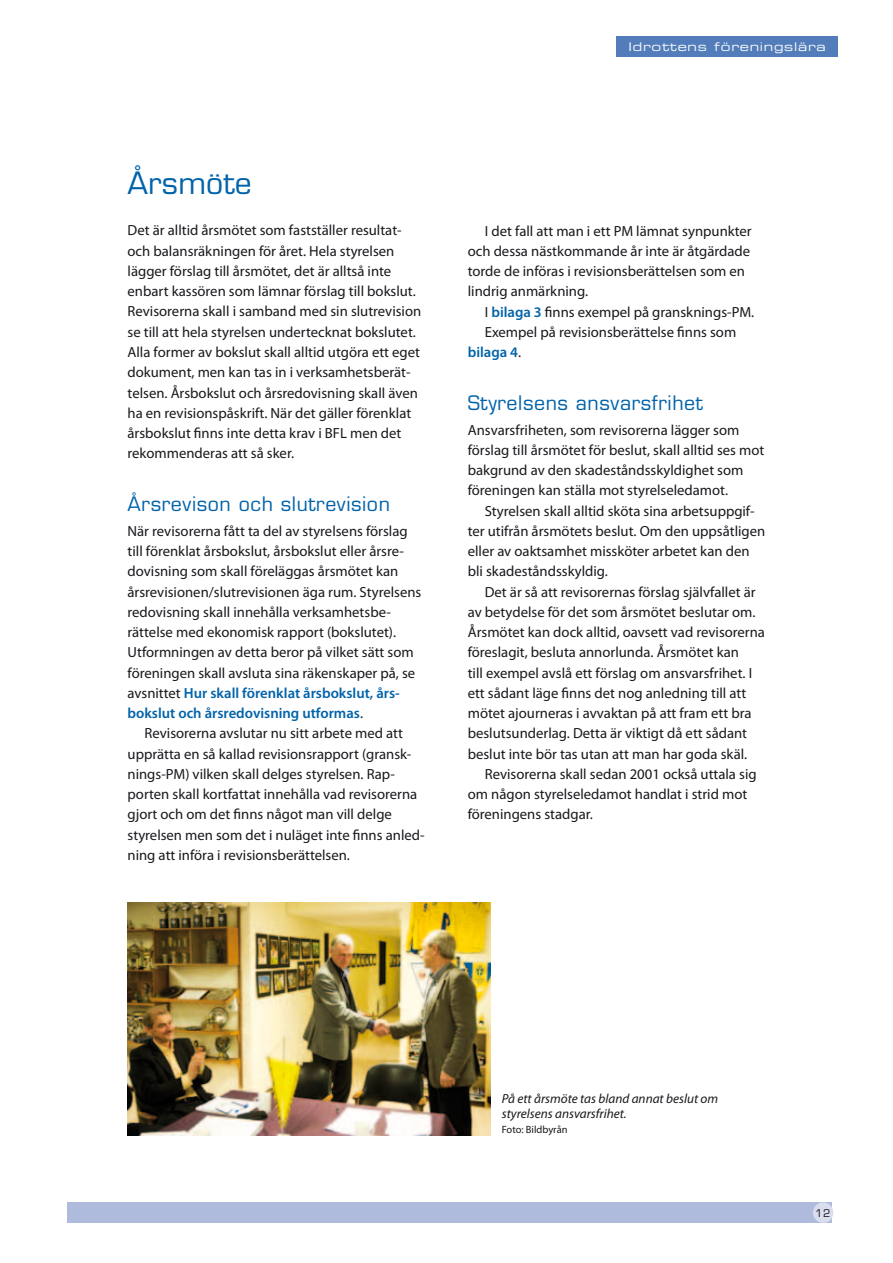
<style>
.page{position:relative;width:893px;height:1263px;background:#fff}
.page>*{position:absolute;margin:0;border:0;box-sizing:border-box;transform-origin:0 0}
.t1{font:30px "Eurostile";letter-spacing:.01em;color:#0063aa}
.t2{font:19.5px "Eurostile";letter-spacing:.03em;color:#0063aa}
.t3{font:14.7px/20.2px "Myriad Pro";color:#1a171c}
.t4{font:600 14.7px "Myriad Pro";color:#0063aa}
.t5{font:italic 13.2px/15px "Myriad Pro";color:#1a171c}
.t6{font:12px "Eurostile Extended Two";letter-spacing:.06em;color:#fff}
.t7{font:10.5px "Myriad Pro";color:#1a171c}
.t8{font:10.5px "Eurostile";color:#1a171c}
.s1{font-weight:600;color:#0063aa}
.s2{font-weight:400;color:#1a171c}
</style>
<div class="page">
<div style="left:67px;top:1202px;width:764px;height:21px;background:#aebbdd"></div>
<div style="left:813px;top:1202px;width:20px;height:21px;background:#d9ddee;border-radius:50%"></div>
<div style="left:617px;top:37px;width:221px;height:20px;background:#527dba"></div>
<img style="left:128px;top:902px;width:363px;height:233px">
<p class="t6" style="left:629px;top:38px;width:199px">Idrottens föreningslära</p>
<h1 class="t1" style="left:128px;top:165px;width:126px">Årsmöte</h1>
<p class="t3" style="left:128px;top:220px;width:295px">Det är alltid årsmötet som fastställer resultat&shy;och balansräkningen för året. Hela styrelsen lägger förslag till årsmötet, det är alltså inte enbart kassören som lämnar förslag till bokslut.<br>Revisorerna skall i samband med sin slutrevision se till att hela styrelsen undertecknat bokslutet.<br>Alla former av bokslut skall alltid utgöra ett eget dokument, men kan tas in i verksamhetsberät&shy;telsen. Årsbokslut och årsredovisning skall även ha en revisionspåskrift. När det gäller förenklat årsbokslut nns inte detta krav i BFL men det rekommenderas att så sker.</p>
<h2 class="t2" style="left:128px;top:492px;width:264px">Årsrevison och slutrevision</h2>
<p class="t3" style="left:128px;top:520px;width:295px">När revisorerna fått ta del av styrelsens förslag till förenklat årsbokslut, årsbokslut eller årsre&shy;dovisning som skall föreläggas årsmötet kan årsrevisionen/slutrevisionen äga rum. Styrelsens redovisning skall innehålla verksamhetsbe&shy;rättelse med ekonomisk rapport (bokslutet).<br>Utformningen av detta beror på vilket sätt som föreningen skall avsluta sina räkenskaper på, se avsnittet <span class="s1">Hur skall förenklat årsbokslut, års&shy;bokslut och årsredovisning utformas</span>.</p>
<p class="t3" style="left:128px;top:723px;width:299px;text-indent:17px">Revisorerna avslutar nu sitt arbete med att upprätta en så kallad revisionsrapport (gransk&shy;nings-PM) vilken skall delges styrelsen. Rap&shy;porten skall kortfattat innehålla vad revisorerna gjort och om det finns något man vill delge styrelsen men som det i nuläget inte nns anled&shy;ning att införa i revisionsberättelsen.</p>
<p class="t3" style="left:468px;top:220px;width:285px;text-indent:17px">I det fall att man i ett PM lämnat synpunkter och dessa nästkommande år inte är åtgärdade torde de införas i revisionsberättelsen som en lindrig anmärkning.</p>
<p class="t3" style="left:485px;top:301px;width:271px">I <span class="s1">bilaga 3</span> finns exempel på gransknings-PM.</p>
<p class="t3" style="left:485px;top:322px;width:253px">Exempel på revisionsberättelse finns som</p>
<p class="t4" style="left:468px;top:343px;width:55px">bilaga 4<span class="s2">.</span></p>
<h2 class="t2" style="left:468px;top:391px;width:237px">Styrelsens ansvarsfrihet</h2>
<p class="t3" style="left:468px;top:419px;width:298px">Ansvarsfriheten, som revisorerna lägger som förslag till årsmötet för beslut, skall alltid ses mot bakgrund av den skadeståndsskyldighet som föreningen kan ställa mot styrelseledamot.</p>
<p class="t3" style="left:468px;top:500px;width:299px;text-indent:17px">Styrelsen skall alltid sköta sina arbetsuppgif&shy;ter utifrån årsmötets beslut. Om den uppsåtligen eller av oaktsamhet missköter arbetet kan den bli skadeståndsskyldig.</p>
<p class="t3" style="left:468px;top:581px;width:299px;text-indent:17px">Det är så att revisorernas förslag självfallet är av betydelse för det som årsmötet beslutar om.<br>Årsmötet kan dock alltid, oavsett vad revisorerna föreslagit, besluta annorlunda. Årsmötet kan<br>till exempel avslå ett förslag om ansvarsfrihet. I ett sådant läge finns det nog anledning till att mötet ajourneras i avvaktan på att fram ett bra beslutsunderlag. Detta är viktigt då ett sådant beslut inte bör tas utan att man har goda skäl.</p>
<p class="t3" style="left:468px;top:764px;width:290px;text-indent:17px">Revisorerna skall sedan 2001 också uttala sig om någon styrelseledamot handlat i strid mot föreningens stadgar.</p>
<p class="t5" style="left:502px;top:1091px;width:218px">På ett årsmöte tas bland annat beslut om styrelsens ansvarsfrihet.</p>
<p class="t7" style="left:502px;top:1123px;width:67px">Foto: Bildbyrån</p>
<p class="t8" style="left:815px;top:1206px;width:17px">12</p>
</div>
